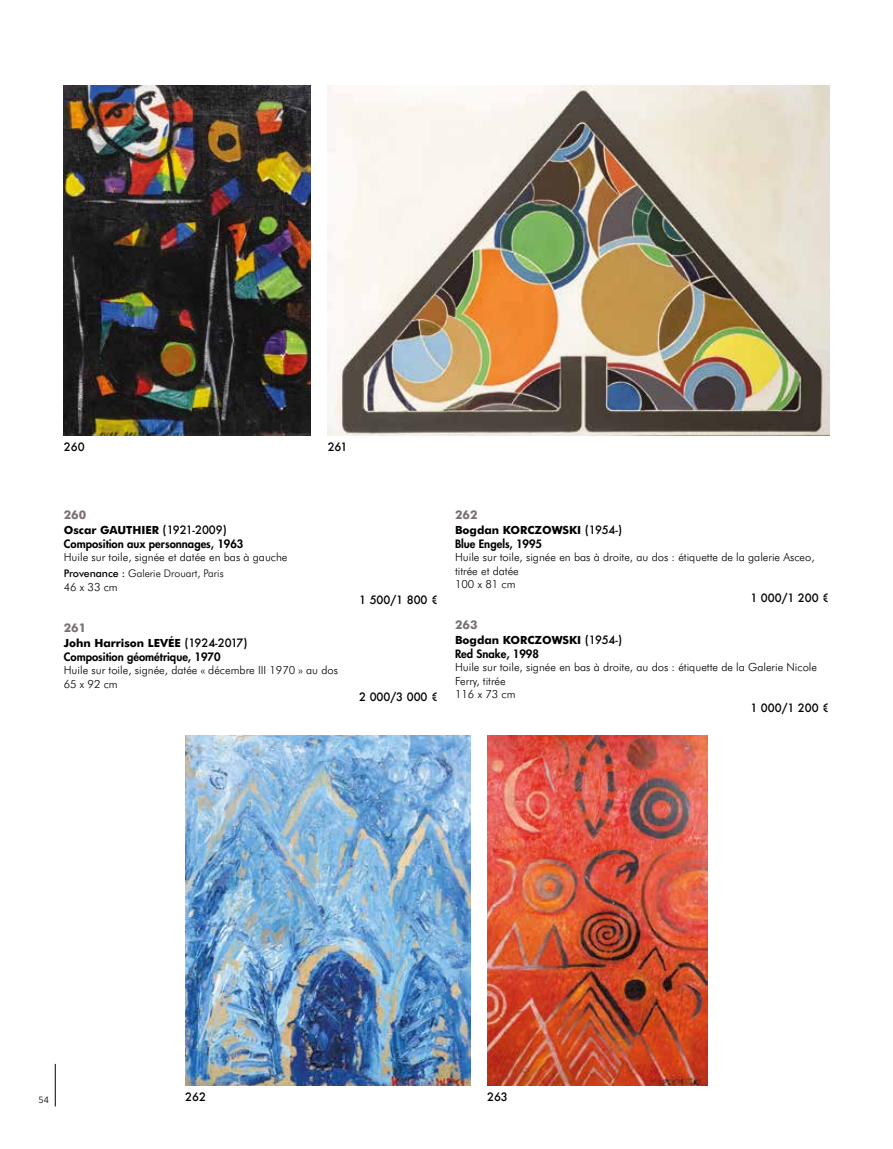
<style>
.page{position:relative;width:893px;height:1149px;background:#fff}
.page>*{position:absolute;margin:0;border:0;box-sizing:border-box;transform-origin:0 0}
.t1{font:700 12px "Futura BT";color:#7a7075}
.t2{font:300 11.25px/13.5px "Futura BT";color:#000}
.t3{font:700 11.25px "Futura BT";color:#000}
.t4{font:800 11.25px "Futura Std";color:#000}
.t5{font:500 11.25px "Futura";color:#000}
.t6{font:300 10.5px "Futura BT";color:#000}
.t7{font:9px "Avenir Next";color:#000}
.s1{font-family:"Futura";font-weight:500}
.s2{font-weight:500}
</style>
<div class="page">
<img style="left:487px;top:735px;width:221px;height:349px">
<img style="left:185px;top:735px;width:285px;height:349px">
<img style="left:327px;top:85px;width:502px;height:350px">
<img style="left:64px;top:85px;width:246px;height:350px">
<hr style="left:55px;top:1063px;width:1px;height:43px;background:#000">
<p class="t5" style="left:64px;top:439px;width:22px">260</p>
<p class="t5" style="left:328px;top:438px;width:21px">261</p>
<p class="t1" style="left:64px;top:507px;width:24px">260</p>
<p class="t3" style="left:64px;top:523px;width:165px">Oscar GAUTHIER <span class="s1">(1921-2009)</span></p>
<p class="t4" style="left:64px;top:536px;width:181px">Composition aux personnages, 1963</p>
<p class="t2" style="left:64px;top:550px;width:225px">Huile sur toile, signée et datée en bas à gauche</p>
<p class="t6" style="left:64px;top:567px;width:161px"><span class="s2">Provenance :</span> Galerie Drouart, Paris</p>
<p class="t2" style="left:64px;top:580px;width:56px">46 x 33 cm</p>
<p class="t1" style="left:64px;top:619px;width:24px">261</p>
<p class="t3" style="left:64px;top:636px;width:185px">John Harrison LEVÉE <span class="s1">(1924-2017)</span></p>
<p class="t4" style="left:64px;top:649px;width:158px">Composition géométrique, 1970</p>
<p class="t2" style="left:64px;top:663px;width:276px">Huile sur toile, signée, datée « décembre III 1970 » au dos<br>65 x 92 cm</p>
<p class="t5" style="left:359px;top:592px;width:80px">1 500/1 800 €</p>
<p class="t5" style="left:359px;top:689px;width:80px">2 000/3 000 €</p>
<p class="t1" style="left:455px;top:507px;width:24px">262</p>
<p class="t3" style="left:455px;top:523px;width:169px">Bogdan KORCZOWSKI <span class="s1">(1954-)</span></p>
<p class="t4" style="left:455px;top:536px;width:89px">Blue Engels, 1995</p>
<p class="t2" style="left:455px;top:550px;width:361px">Huile sur toile, signée en bas à droite, au dos : étiquette de la galerie Asceo, titrée et datée<br>100 x 81 cm</p>
<p class="t5" style="left:750px;top:589px;width:80px">1 000/1 200 €</p>
<p class="t1" style="left:455px;top:617px;width:24px">263</p>
<p class="t3" style="left:455px;top:633px;width:169px">Bogdan KORCZOWSKI <span class="s1">(1954-)</span></p>
<p class="t4" style="left:455px;top:646px;width:85px">Red Snake, 1998</p>
<p class="t2" style="left:455px;top:660px;width:364px">Huile sur toile, signée en bas à droite, au dos : étiquette de la Galerie Nicole<br>Ferry, titrée<br>116 x 73 cm</p>
<p class="t5" style="left:750px;top:699px;width:80px">1 000/1 200 €</p>
<p class="t7" style="left:38px;top:1091px;width:12px">54</p>
<p class="t5" style="left:185px;top:1088px;width:22px">262</p>
<p class="t5" style="left:487px;top:1088px;width:22px">263</p>
</div>
